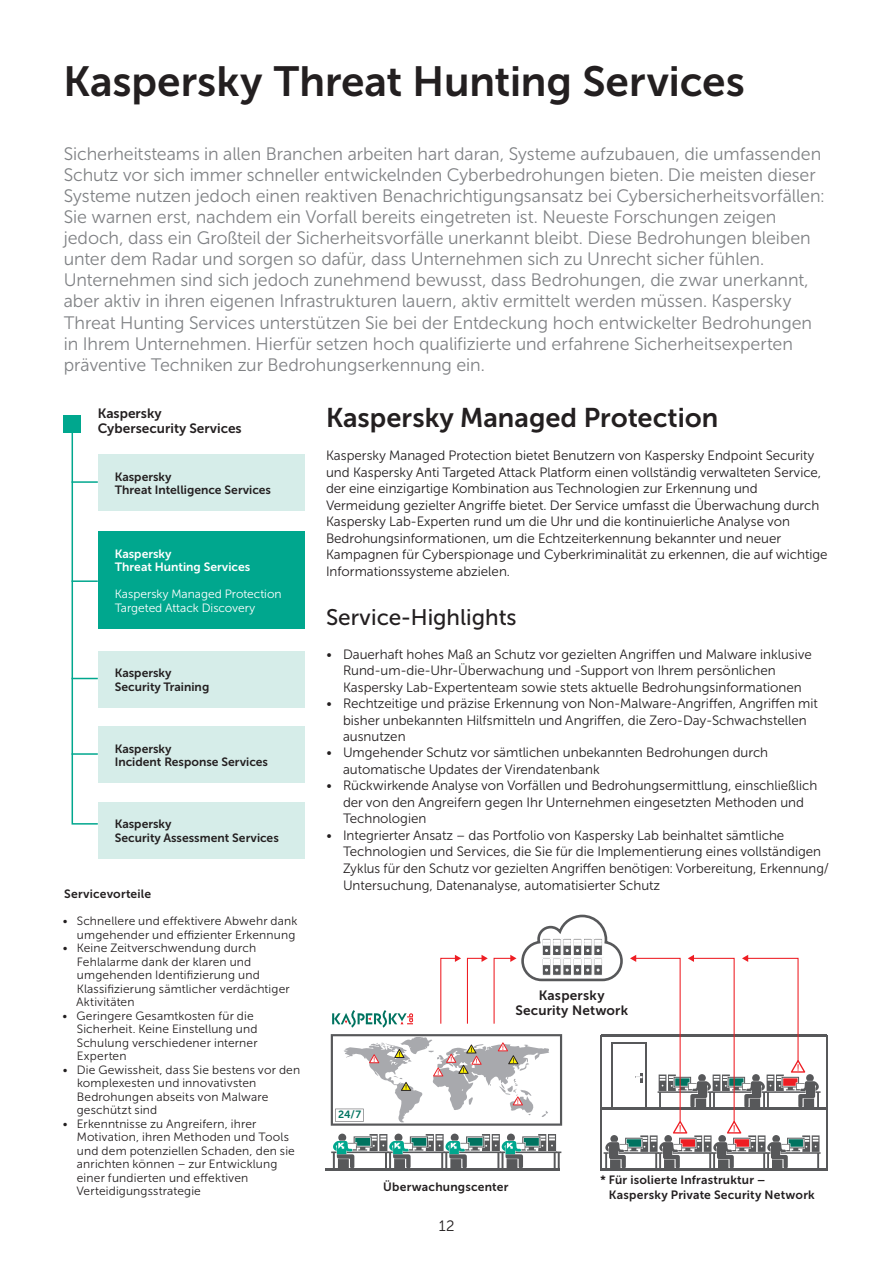
<style>
.page{position:relative;width:893px;height:1263px;background:#fff}
.page>*{position:absolute;margin:0;border:0;box-sizing:border-box;transform-origin:0 0}
.t1{font:42px "Museo Sans Cyrl 700";letter-spacing:-.005em;color:#231f20}
.t2{font:27px "Museo Sans Cyrl 700";color:#231f20}
.t3{font:22.5px "Museo Sans Cyrl 500";color:#231f20}
.t4{font:18px/21px "Museo Sans Cyrl 300";letter-spacing:-.005em;color:#808285}
.t5{font:15px "Museo Sans Cyrl 300";color:#231f20}
.t6{font:13.5px/16.5px "Museo Sans Cyrl 300";color:#231f20}
.t7{font:13.5px/15px "Museo Sans Cyrl 700";color:#231f20}
.t8{font:12px/13.5px "Museo Sans Cyrl 300";letter-spacing:.015em;color:#231f20}
.t9{font:12px/13.5px "Museo Sans Cyrl 700";color:#231f20}
.t10{font:12px/13.5px "Museo Sans Cyrl 300";color:#fff}
.t11{font:12px/13.5px "Museo Sans Cyrl 700";color:#fff}
.t12{font:10.5px "Museo Sans Cyrl 700";color:#007360}
</style>
<div class="page">
<div style="left:98px;top:651px;width:207px;height:56px;background:#d6ede9"></div>
<div style="left:98px;top:532px;width:207px;height:97px;background:#00a78e"></div>
<div style="left:98px;top:726px;width:207px;height:57px;background:#d6ede9"></div>
<div style="left:98px;top:802px;width:207px;height:56px;background:#d6ede9"></div>
<div style="left:98px;top:454px;width:207px;height:57px;background:#d6ede9"></div>
<div style="left:64px;top:415px;width:17px;height:18px;background:#00a78e"></div>
<svg style="left:71px;top:433px;width:28px;height:392px"></svg>
<hr style="left:72px;top:753px;width:26px;height:2px;background:#00a78e">
<hr style="left:325px;top:1168px;width:234px;height:3px;background:#57585a">
<hr style="left:601px;top:1168px;width:226px;height:2px;background:#57585a">
<hr style="left:601px;top:1035px;width:226px;height:2px;background:#57585a">
<hr style="left:601px;top:1107px;width:226px;height:2px;background:#57585a">
<hr style="left:600px;top:1035px;width:2px;height:135px;background:#57585a">
<hr style="left:826px;top:1035px;width:2px;height:135px;background:#57585a">
<svg style="left:331px;top:914px;width:490px;height:255px"></svg>
<h1 class="t1" style="left:64px;top:58px;width:683px">Kaspersky Threat Hunting Services</h1>
<p class="t4" style="left:64px;top:144px;width:762px">Sicherheitsteams in allen Branchen arbeiten hart daran, Systeme aufzubauen, die umfassenden Schutz vor sich immer schneller entwickelnden Cyberbedrohungen bieten. Die meisten dieser Systeme nutzen jedoch einen reaktiven Benachrichtigungsansatz bei Cybersicherheitsvorfällen:<br>Sie warnen erst, nachdem ein Vorfall bereits eingetreten ist. Neueste Forschungen zeigen jedoch, dass ein Großteil der Sicherheitsvorfälle unerkannt bleibt. Diese Bedrohungen bleiben unter dem Radar und sorgen so dafür, dass Unternehmen sich zu Unrecht sicher fühlen.<br>Unternehmen sind sich jedoch zunehmend bewusst, dass Bedrohungen, die zwar unerkannt, aber aktiv in ihren eigenen Infrastrukturen lauern, aktiv ermittelt werden müssen. Kaspersky Threat Hunting Services unterstützen Sie bei der Entdeckung hoch entwickelter Bedrohungen in Ihrem Unternehmen. Hierfür setzen hoch qualifizierte und erfahrene Sicherheitsexperten präventive Techniken zur Bedrohungserkennung ein.</p>
<h2 class="t2" style="left:326px;top:403px;width:394px">Kaspersky Managed Protection</h2>
<p class="t6" style="left:326px;top:448px;width:503px">Kaspersky Managed Protection bietet Benutzern von Kaspersky Endpoint Security und Kaspersky Anti Targeted Attack Platform einen vollständig verwalteten Service, der eine einzigartige Kombination aus Technologien zur Erkennung und Vermeidung gezielter Angriffe bietet. Der Service umfasst die Überwachung durch Kaspersky Lab-Experten rund um die Uhr und die kontinuierliche Analyse von Bedrohungsinformationen, um die Echtzeiterkennung bekannter und neuer Kampagnen für Cyberspionage und Cyberkriminalität zu erkennen, die auf wichtige Informationssysteme abzielen.</p>
<h3 class="t3" style="left:326px;top:605px;width:192px">Service-Highlights</h3>
<p class="t6" style="left:343px;top:646px;width:470px;text-indent:-17px">• Dauerhaft hohes Maß an Schutz vor gezielten Angriffen und Malware inklusive<br>Rund-um-die-Uhr-Überwachung und -Support von Ihrem persönlichen<br>Kaspersky Lab-Expertenteam sowie stets aktuelle Bedrohungsinformationen</p>
<p class="t6" style="left:343px;top:695px;width:476px;text-indent:-17px">• Rechtzeitige und präzise Erkennung von Non-Malware-Angriffen, Angriffen mit bisher unbekannten Hilfsmitteln und Angriffen, die Zero-Day-Schwachstellen ausnutzen</p>
<p class="t6" style="left:343px;top:745px;width:427px;text-indent:-17px">• Umgehender Schutz vor sämtlichen unbekannten Bedrohungen durch automatische Updates der Virendatenbank</p>
<p class="t6" style="left:343px;top:778px;width:476px;text-indent:-17px">• Rückwirkende Analyse von Vorfällen und Bedrohungsermittlung, einschließlich der von den Angreifern gegen Ihr Unternehmen eingesetzten Methoden und<br>Technologien</p>
<p class="t6" style="left:343px;top:827px;width:488px;text-indent:-17px">• Integrierter Ansatz – das Portfolio von Kaspersky Lab beinhaltet sämtliche Technologien und Services, die Sie für die Implementierung eines vollständigen Zyklus für den Schutz vor gezielten Angriffen benötigen: Vorbereitung, Erkennung/ Untersuchung, Datenanalyse, automatisierter Schutz</p>
<p class="t9" style="left:64px;top:887px;width:89px">Servicevorteile</p>
<p class="t8" style="left:62px;top:914px;width:237px;text-align:right">• Schnellere und effektivere Abwehr dank umgehender und effizienter Erkennung</p>
<p class="t8" style="left:76px;top:941px;width:215px;text-indent:-14px">• Keine Zeitverschwendung durch<br>Fehlalarme dank der klaren und umgehenden Identifizierung und<br>Klassifizierung sämtlicher verdächtiger<br>Aktivitäten</p>
<p class="t8" style="left:77px;top:1009px;width:182px;text-indent:-15px">• Geringere Gesamtkosten für die<br>Sicherheit. Keine Einstellung und<br>Schulung verschiedener interner<br>Experten</p>
<p class="t8" style="left:77px;top:1063px;width:225px;text-indent:-14px">• Die Gewissheit, dass Sie bestens vor den komplexesten und innovativsten<br>Bedrohungen abseits von Malware geschützt sind</p>
<p class="t8" style="left:76px;top:1117px;width:220px;text-indent:-14px">• Erkenntnisse zu Angreifern, ihrer Motivation, ihren Methoden und Tools und dem potenziellen Schaden, den sie anrichten können – zur Entwicklung einer fundierten und effektiven Verteidigungsstrategie</p>
<p class="t7" style="left:98px;top:406px;width:146px">Kaspersky<br>Cybersecurity Services</p>
<p class="t9" style="left:115px;top:470px;width:158px">Kaspersky<br>Threat Intelligence Services</p>
<p class="t11" style="left:115px;top:547px;width:137px">Kaspersky<br>Threat Hunting Services</p>
<p class="t10" style="left:115px;top:588px;width:168px">Kaspersky Managed Protection<br>Targeted Attack Discovery</p>
<p class="t9" style="left:115px;top:666px;width:96px">Kaspersky<br>Security Training</p>
<p class="t9" style="left:115px;top:742px;width:155px">Kaspersky<br>Incident Response Services</p>
<p class="t9" style="left:115px;top:817px;width:166px">Kaspersky<br>Security Assessment Services</p>
<p class="t7" style="left:515px;top:988px;width:114px;text-align:center">Kaspersky<br>Security Network</p>
<p class="t12" style="left:338px;top:1109px;width:25px">24/7</p>
<p class="t9" style="left:383px;top:1180px;width:127px">Überwachungscenter</p>
<p class="t9" style="left:609px;top:1172px;width:207px;line-height:15px;text-indent:-9px">* Für isolierte Infrastruktur –<br>Kaspersky Private Security Network</p>
<p class="t5" style="left:439px;top:1218px;width:17px">12</p>
</div>
